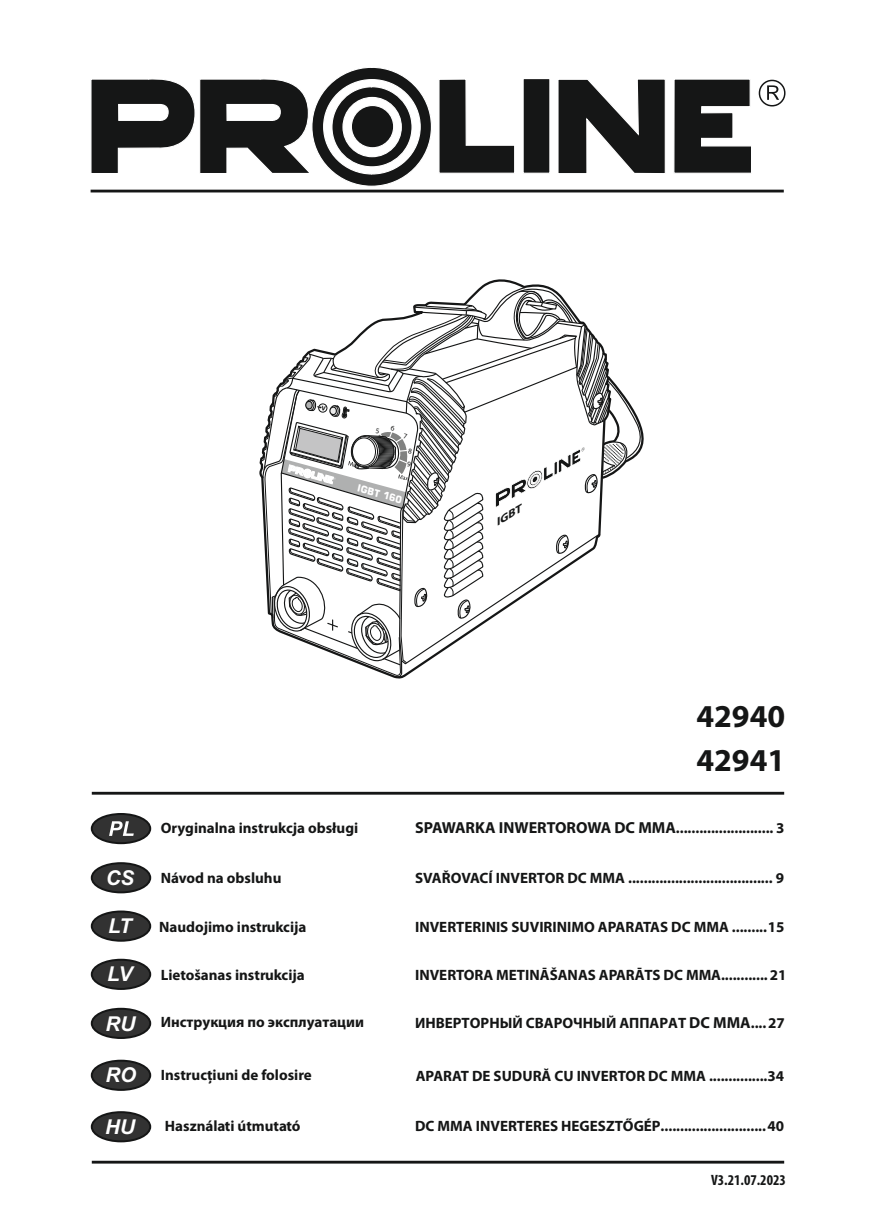
<style>
.page{position:relative;width:876px;height:1227px;background:#fff}
.page>*{position:absolute;margin:0;border:0;box-sizing:border-box;transform-origin:0 0}
.t1{font:700 32px/43.6px "Myriad Pro";color:#151616}
.t2{font:italic 700 20.4px "Arial";letter-spacing:-.005em;color:#fff}
.t3{font:700 15px "Myriad Pro";color:#151616}
.t4{font:700 condensed 15px "Myriad Pro";color:#151616}
.t5{font:italic 700 10.2px "Myriad Pro";color:#151616;scale:1.34 1}
.t6{font:700 10px "Square 721 BT";color:#fff;scale:.93 1}
.s1{font-size:16px}
.s2{font-family:"Arial";font-style:italic;font-size:20.4px;color:#fff}
</style>
<div class="page">
<svg style="left:523px;top:79px;width:27px;height:95px;background:#242525"></svg>
<svg style="left:558px;top:79px;width:107px;height:94px"></svg>
<svg style="left:674px;top:79px;width:77px;height:95px"></svg>
<svg style="left:758px;top:80px;width:27px;height:26px"></svg>
<svg style="left:91px;top:67px;width:424px;height:120px"></svg>
<hr style="left:91px;top:190px;width:692px;height:2px;background:#151616">
<div style="left:91px;top:1007px;width:60px;height:32px;background:#323232;border:2px solid #151616;border-radius:50%"></div>
<div style="left:91px;top:813px;width:60px;height:31px;background:#323232;border:2px solid #151616;border-radius:50%"></div>
<svg style="left:109px;top:821px;width:25px;height:15px"></svg>
<hr style="left:92px;top:792px;width:691px;height:2px;background:#151616">
<hr style="left:92px;top:1160px;width:691px;height:3px;background:#151616">
<div style="left:91px;top:862px;width:60px;height:31px;background:#323232;border:2px solid #151616;border-radius:50%"></div>
<div style="left:91px;top:1059px;width:60px;height:31px;background:#323232;border:2px solid #151616;border-radius:50%"></div>
<div style="left:91px;top:910px;width:60px;height:31px;background:#323232;border:2px solid #151616;border-radius:50%"></div>
<div style="left:91px;top:958px;width:60px;height:32px;background:#323232;border:2px solid #151616;border-radius:50%"></div>
<svg style="left:263px;top:791px;width:337px;height:4px"></svg>
<div style="left:91px;top:1111px;width:60px;height:31px;background:#323232;border:2px solid #151616;border-radius:50%"></div>
<svg style="left:260px;top:279px;width:384px;height:400px"></svg>
<p class="t6" style="left:359px;top:484px;width:51px;rotate:15deg">IGBT 160</p>
<p class="t5" style="left:493px;top:519px;width:23px;rotate:-30deg">IGBT</p>
<p class="t3" style="left:161px;top:821px;width:199px">Oryginalna instrukcja obsługi</p>
<h1 class="t1" style="left:696px;top:697px;width:90px">42940<br>42941</h1>
<p class="t3" style="left:415px;top:821px;width:370px"><span class="s1">SPAWARKA INWERTOROWA DC MMA</span>......................... 3</p>
<h2 class="t2" style="left:106px;top:870px;width:30px">CS</h2>
<p class="t3" style="left:161px;top:871px;width:122px">Návod na obsluhu</p>
<p class="t3" style="left:415px;top:871px;width:370px">SVAŘOVACÍ INVERTOR DC MMA ..................................... 9</p>
<h2 class="t2" style="left:108px;top:918px;width:25px">LT</h2>
<p class="t3" style="left:159px;top:920px;width:149px">Naudojimo instrukcija</p>
<p class="t3" style="left:415px;top:920px;width:370px">INVERTERINIS SUVIRINIMO APARATAS DC MMA .........15</p>
<h2 class="t2" style="left:107px;top:966px;width:26px">LV</h2>
<p class="t3" style="left:161px;top:968px;width:145px">Lietošanas instrukcija</p>
<p class="t3" style="left:415px;top:968px;width:372px">INVERTORA METINĀŠANAS APARĀTS DC MMA............21</p>
<h2 class="t2" style="left:106px;top:1015px;width:31px">RU</h2>
<p class="t3" style="left:415px;top:1016px;width:371px">ИНВЕРТОРНЫЙ СВАРОЧНЫЙ АППАРАТ <span class="s1">DC MMA</span>....27</p>
<p class="t3" style="left:161px;top:1016px;width:205px">Инструкция по эксплуатации</p>
<p class="t3" style="left:106px;top:1069px;width:208px"><span class="s2">RO</span> Instrucţiuni de folosire</p>
<p class="t3" style="left:415px;top:1069px;width:370px">APARAT DE SUDURĂ CU INVERTOR DC MMA ...............34</p>
<h2 class="t2" style="left:105px;top:1119px;width:31px">HU</h2>
<p class="t3" style="left:165px;top:1119px;width:137px">Használati útmutató</p>
<p class="t3" style="left:415px;top:1119px;width:370px">DC MMA INVERTERES HEGESZTŐGÉP...........................40</p>
<p class="t4" style="left:710px;top:1173px;width:76px">V3.21.07.2023</p>
</div>
